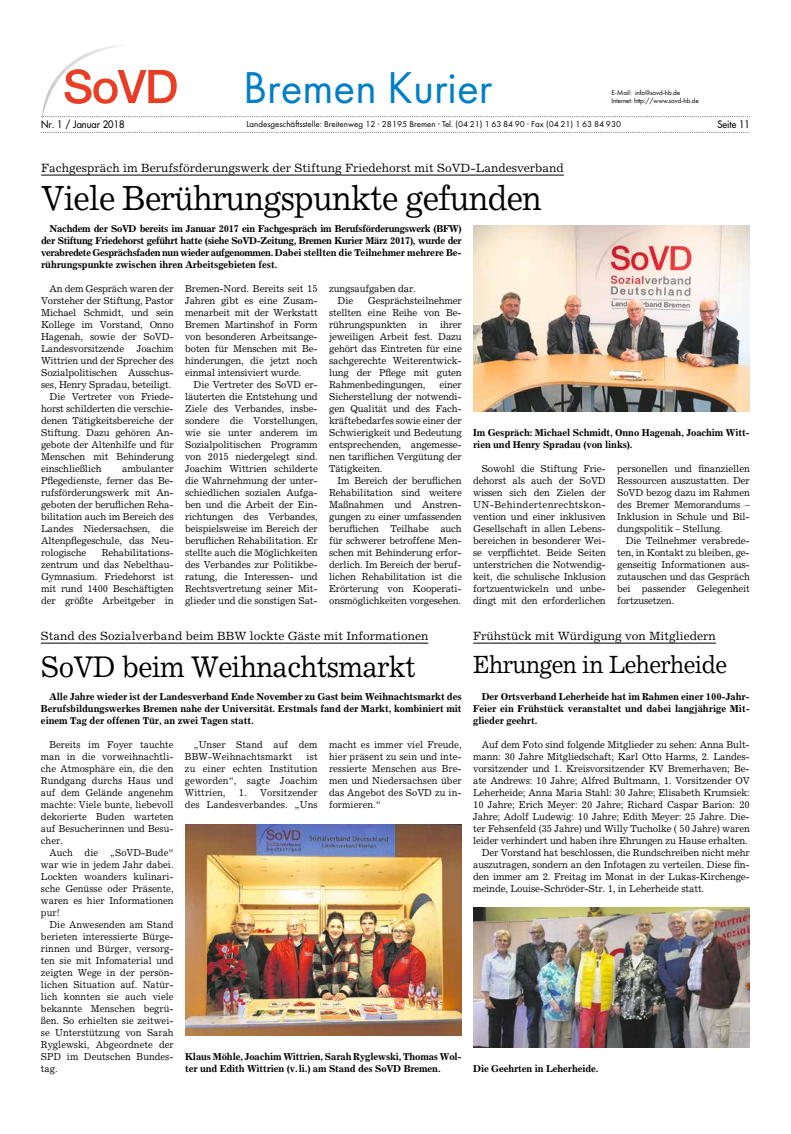
<style>
.page{position:relative;width:791px;height:1134px;background:#fff}
.page>*{position:absolute;margin:0;border:0;box-sizing:border-box;transform-origin:0 0}
.t1{font:46.3px "Futura PT";color:#007fc7}
.t2{font:35px "Excelsior";letter-spacing:-.025em;color:#000;scale:.93 1}
.t3{font:30px "Excelsior";letter-spacing:-.025em;color:#000;scale:.93 1}
.t4{font:25px "Excelsior";letter-spacing:-.025em;color:#000;scale:.93 1}
.t5{font:12px "Excelsior";color:#000}
.t6{font:10px/12px "Excelsior";letter-spacing:-.015em;color:#000;text-align:justify;scale:.96 1}
.t7{font:700 10px/12px "Excelsior";letter-spacing:-.015em;color:#000;text-align:justify;scale:.96 1}
.t8{font:10px/12px "Excelsior";letter-spacing:-.015em;color:#000;text-align:justify;scale:.94 1}
.t9{font:10px/12px "Excelsior";letter-spacing:.005em;color:#000;scale:.94 1}
.t10{font:10px "Futura";color:#000;scale:.94 1}
.t11{font:8.9px "Futura PT";color:#000}
.t12{font:7.1px/8.3px "Futura PT";letter-spacing:-.015em;color:#000}
</style>
<div class="page">
<hr style="left:41px;top:175px;width:523px;height:1px;background:#000">
<img style="left:473px;top:225px;width:277px;height:186px">
<hr style="left:473px;top:643px;width:243px;height:1px;background:#000">
<img style="left:473px;top:907px;width:276px;height:141px">
<hr style="left:41px;top:643px;width:387px;height:1px;background:#000">
<img style="left:185px;top:825px;width:277px;height:210px">
<svg style="left:41px;top:132px;width:709px;height:1px"></svg>
<svg style="left:41px;top:45px;width:709px;height:75px"></svg>
<h1 class="t1" style="left:243px;top:61px;width:250px">Bremen Kurier</h1>
<p class="t12" style="left:611px;top:88px;width:89px">E-Mail: info@sovd-hb.de<br>Internet: http://www.sovd-hb.de</p>
<p class="t10" style="left:41px;top:117px;width:90px">Nr. 1 / Januar 2018</p>
<p class="t11" style="left:246px;top:119px;width:376px">Landesgeschäftsstelle: Breitenweg 12 · 28195 Bremen · Tel. (04 21) 1 63 84 90 · Fax (04 21) 1 63 84 930</p>
<p class="t10" style="left:717px;top:118px;width:36px">Seite 11</p>
<p class="t5" style="left:41px;top:160px;width:524px">Fachgespräch im Berufsförderungswerk der Stiftung Friedehorst mit SoVD-Landesverband</p>
<h2 class="t2" style="left:41px;top:177px;width:540px">Viele Berührungspunkte gefunden</h2>
<p class="t7" style="left:41px;top:222px;width:440px;text-indent:9px">Nachdem der SoVD bereits im Januar 2017 ein Fachgespräch im Berufsförderungswerk (BFW) der Stiftung Friedehorst geführt hatte (siehe SoVD-Zeitung, Bremen Kurier März 2017), wurde der verabredete Gesprächsfaden nun wieder aufgenommen. Dabei stellten die Teilnehmer mehrere Be&shy;rührungspunkte zwischen ihren Arbeitsgebieten fest.</p>
<p class="t6" style="left:41px;top:282px;width:140px;text-indent:9px">An dem Gespräch waren der Vorsteher der Stiftung, Pastor Michael Schmidt, und sein Kollege im Vorstand, Onno Hagenah, sowie der SoVD-Landesvorsitzende</p>
<p class="t6" style="left:137px;top:342px;width:40px">Joachim</p>
<p class="t6" style="left:41px;top:354px;width:140px">Wittrien und der Sprecher des</p>
<p class="t6" style="left:41px;top:366px;width:140px">Sozialpolitischen Ausschus-</p>
<p class="t6" style="left:41px;top:378px;width:137px">ses, Henry Spradau, beteiligt.</p>
<p class="t6" style="left:50px;top:390px;width:131px">Die Vertreter von Friede-</p>
<p class="t6" style="left:41px;top:402px;width:140px">horst schilderten die verschie-</p>
<p class="t6" style="left:41px;top:414px;width:140px">denen Tätigkeitsbereiche der</p>
<p class="t6" style="left:41px;top:426px;width:140px">Stiftung. Dazu gehören An-</p>
<p class="t6" style="left:41px;top:438px;width:140px">gebote der Altenhilfe und für</p>
<p class="t6" style="left:41px;top:450px;width:140px">Menschen mit Behinderung</p>
<p class="t6" style="left:41px;top:462px;width:65px">einschließlich</p>
<p class="t6" style="left:41px;top:462px;width:140px;text-indent:81px">ambulanter Pflegedienste, ferner das Be&shy;rufsförderungswerk mit An&shy;geboten der beruflichen Reha&shy;bilitation auch im Bereich des Landes Niedersachsen, die Altenpflegeschule, das Neu&shy;rologische</p>
<p class="t6" style="left:41px;top:546px;width:140px;text-indent:61px">Rehabilitations&shy;zentrum und das Nebelthau-Gymnasium. Friedehorst ist mit rund 1400 Beschäftigten der größte Arbeitgeber in</p>
<p class="t6" style="left:185px;top:282px;width:140px">Bremen-Nord. Bereits seit 15<br>Jahren gibt es eine Zusam&shy;menarbeit mit der Werkstatt Bremen Martinshof in Form von besonderen Arbeitsange&shy;boten für Menschen mit Be&shy;hinderungen, die jetzt noch einmal intensiviert wurde.</p>
<p class="t6" style="left:185px;top:378px;width:140px;text-indent:9px">Die Vertreter des SoVD er&shy;läuterten die Entstehung und Ziele des Verbandes, insbe&shy;sondere die Vorstellungen, wie sie unter anderem im Sozialpolitischen Programm von 2015 niedergelegt sind.<br>Joachim Wittrien schilderte die Wahrnehmung der unter&shy;schiedlichen sozialen Aufga&shy;ben und die Arbeit der Ein&shy;richtungen des Verbandes, beispielsweise im Bereich der beruflichen Rehabilitation. Er stellte auch die Möglichkeiten des Verbandes zur Politikbe&shy;ratung, die Interessen- und Rechtsvertretung seiner Mit&shy;glieder und die sonstigen Sat-</p>
<p class="t6" style="left:338px;top:282px;width:83px;text-indent:-9px">zungsaufgaben dar.<br>Die</p>
<p class="t6" style="left:329px;top:294px;width:140px;text-indent:39px">Gesprächsteilnehmer stellten eine Reihe von Be&shy;rührungspunkten in ihrer jeweiligen Arbeit fest. Dazu gehört das Eintreten für eine sachgerechte Weiterentwick&shy;lung der Pflege mit guten Rahmenbedingungen,</p>
<p class="t6" style="left:329px;top:378px;width:140px;text-indent:110px">einer Sicherstellung der notwendi&shy;gen Qualität und des Fach&shy;kräftebedarfes sowie einer der Schwierigkeit und Bedeutung entsprechenden, angemesse&shy;nen tariflichen Vergütung der Tätigkeiten.</p>
<p class="t6" style="left:329px;top:474px;width:140px;text-indent:9px">Im Bereich der beruflichen Rehabilitation sind weitere Maßnahmen und Anstren&shy;gungen zu einer umfassenden beruflichen Teilhabe auch für schwerer betroffene Men&shy;schen mit Behinderung erfor&shy;derlich. Im Bereich der beruf&shy;lichen Rehabilitation ist die Erörterung von Kooperati&shy;onsmöglichkeiten vorgesehen.</p>
<p class="t5" style="left:41px;top:628px;width:389px">Stand des Sozialverband beim BBW lockte Gäste mit Informationen</p>
<h3 class="t3" style="left:41px;top:649px;width:405px">SoVD beim Weihnachtsmarkt</h3>
<p class="t7" style="left:41px;top:690px;width:440px;text-indent:9px">Alle Jahre wieder ist der Landesverband Ende November zu Gast beim Weihnachtsmarkt des Berufsbildungswerkes Bremen nahe der Universität. Erstmals fand der Markt, kombiniert mit einem Tag der offenen Tür, an zwei Tagen statt.</p>
<p class="t8" style="left:41px;top:738px;width:143px;text-indent:9px">Bereits im Foyer tauchte man in die vorweihnachtli&shy;che Atmosphäre ein, die den Rundgang durchs Haus und auf dem Gelände angenehm machte: Viele bunte, liebevoll dekorierte Buden warteten auf Besucherinnen und Besu&shy;cher.</p>
<p class="t8" style="left:41px;top:846px;width:143px;text-indent:9px">Auch die „SoVD-Bude“ war wie in jedem Jahr dabei.<br>Lockten woanders kulinari&shy;sche Genüsse oder Präsente, waren es hier Informationen pur!</p>
<p class="t8" style="left:41px;top:918px;width:143px;text-indent:9px">Die Anwesenden am Stand berieten interessierte Bürge&shy;rinnen und Bürger, versorg&shy;ten sie mit Infomaterial und zeigten Wege in der persön&shy;lichen Situation auf. Natür&shy;lich konnten sie auch viele bekannte Menschen begrü&shy;ßen. So erhielten sie zeitwei&shy;se Unterstützung von Sarah Ryglewski, Abgeordnete der SPD im Deutschen Bundes&shy;tag.</p>
<p class="t9" style="left:185px;top:738px;width:143px;text-indent:9px">„Unser Stand auf dem<br>BBW-Weihnachtsmarkt</p>
<p class="t8" style="left:329px;top:738px;width:143px">macht es immer viel Freude, hier präsent zu sein und inte&shy;ressierte Menschen aus Bre&shy;men und Niedersachsen über das Angebot des SoVD zu in&shy;formieren.“</p>
<p class="t8" style="left:185px;top:750px;width:143px;text-indent:122px">ist zu einer echten Institution geworden“, sagte Joachim Wittrien,</p>
<p class="t9" style="left:185px;top:786px;width:143px;text-align:right">1. Vorsitzender<br>des Landesverbandes. „Uns</p>
<p class="t7" style="left:185px;top:1050px;width:290px">Klaus Möhle, Joachim Wittrien, Sarah Ryglewski, Thomas Wol&shy;ter und Edith Wittrien (v.li.) am Stand des SoVD Bremen.</p>
<p class="t7" style="left:473px;top:426px;width:290px">Im Gespräch: Michael Schmidt, Onno Hagenah, Joachim Witt&shy;rien und Henry Spradau (von links).</p>
<p class="t6" style="left:617px;top:462px;width:140px">personellen und finanziellen Ressourcen auszustatten. Der SoVD bezog dazu im Rahmen des Bremer Memorandums – Inklusion in Schule und Bil&shy;dungspolitik – Stellung.</p>
<p class="t6" style="left:617px;top:534px;width:140px;text-indent:9px">Die Teilnehmer verabrede&shy;ten, in Kontakt zu bleiben, ge&shy;genseitig Informationen aus&shy;zutauschen und das Gespräch bei passender Gelegenheit fortzusetzen.</p>
<p class="t6" style="left:473px;top:462px;width:140px;text-indent:9px">Sowohl die Stiftung Frie&shy;dehorst als auch der SoVD wissen sich den Zielen der UN-Behindertenrechtskon&shy;vention und einer inklusiven Gesellschaft in allen Lebens&shy;bereichen in besonderer Wei&shy;se verpflichtet. Beide Seiten unterstrichen die Notwendig&shy;keit, die schulische Inklusion fortzuentwickeln und unbe&shy;dingt mit den erforderlichen</p>
<p class="t5" style="left:473px;top:628px;width:244px">Frühstück mit Würdigung von Mitgliedern</p>
<h3 class="t4" style="left:473px;top:649px;width:274px">Ehrungen in Leherheide</h3>
<p class="t7" style="left:473px;top:690px;width:290px;text-indent:9px">Der Ortsverband Leherheide hat im Rahmen einer 100-Jahr-Feier ein Frühstück veranstaltet und dabei langjährige Mit&shy;glieder geehrt.</p>
<p class="t6" style="left:482px;top:738px;width:281px">Auf dem Foto sind folgende Mitglieder zu sehen: Anna Bult-</p>
<p class="t6" style="left:473px;top:750px;width:290px">mann: 30 Jahre Mitgliedschaft; Karl Otto Harms, 2. Landes-</p>
<p class="t6" style="left:473px;top:762px;width:290px">vorsitzender und 1. Kreisvorsitzender KV Bremerhaven; Be-</p>
<p class="t6" style="left:473px;top:774px;width:290px">ate Andrews: 10 Jahre; Alfred Bultmann, 1. Vorsitzender OV</p>
<p class="t6" style="left:473px;top:786px;width:290px">Leherheide; Anna Maria Stahl: 30 Jahre; Elisabeth Krumsiek:</p>
<p class="t6" style="left:473px;top:798px;width:290px">10 Jahre; Erich Meyer: 20 Jahre; Richard Caspar Barion: 20</p>
<p class="t6" style="left:473px;top:810px;width:290px">Jahre; Adolf Ludewig: 10 Jahre; Edith Meyer: 25 Jahre. Die-</p>
<p class="t6" style="left:473px;top:822px;width:290px">ter Fehsenfeld (35 Jahre) und Willy Tucholke ( 50 Jahre) waren</p>
<p class="t6" style="left:473px;top:834px;width:288px">leider verhindert und haben ihre Ehrungen zu Hause erhalten.</p>
<p class="t6" style="left:482px;top:846px;width:281px">Der Vorstand hat beschlossen, die Rundschreiben nicht mehr</p>
<p class="t6" style="left:473px;top:858px;width:290px">auszutragen, sondern an den Infotagen zu verteilen. Diese fin-</p>
<p class="t6" style="left:473px;top:870px;width:290px">den immer am 2. Freitag im Monat in der Lukas-Kirchenge-</p>
<p class="t6" style="left:473px;top:882px;width:242px">meinde, Louise-Schröder-Str. 1, in Leherheide statt.</p>
<p class="t7" style="left:473px;top:1062px;width:132px">Die Geehrten in Leherheide.</p>
</div>
